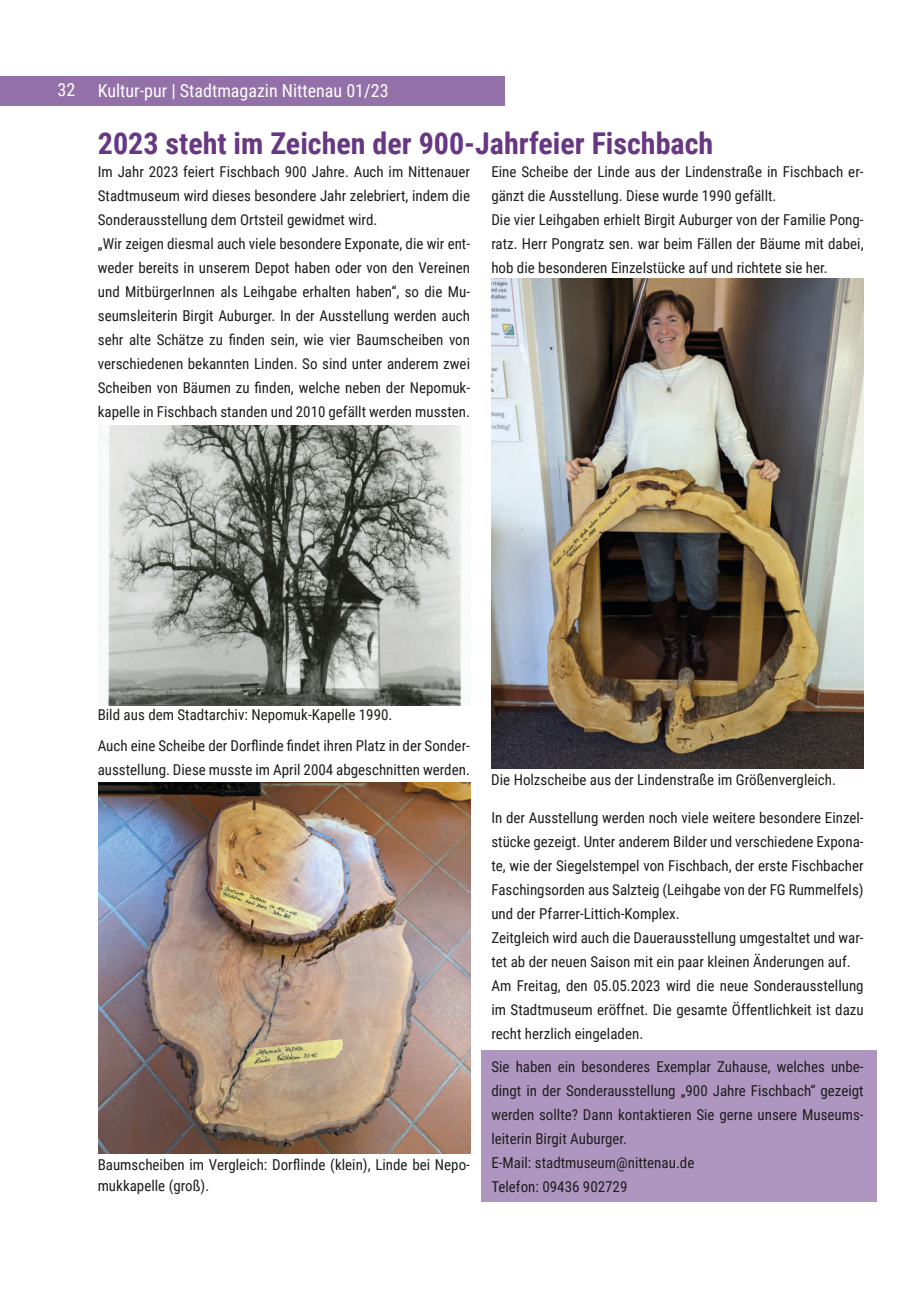
<style>
.page{position:relative;width:919px;height:1289px;background:#fff}
.page>*{position:absolute;margin:0;border:0;box-sizing:border-box;transform-origin:0 0}
.t1{font:700 30px "Roboto Condensed";color:#683784}
.t2{font:18px "Roboto Condensed";color:#fff}
.t3{font:15px/24px "Roboto Condensed";color:#1d1d1b}
</style>
<div class="page">
<div style="left:0;top:76px;width:505px;height:30px;background:#9370a8"></div>
<img style="left:98px;top:782px;width:372px;height:371px">
<img style="left:491px;top:279px;width:372px;height:489px">
<img style="left:99px;top:425px;width:364px;height:280px">
<div style="left:480px;top:1050px;width:396px;height:151px;background:#af96c1"></div>
<p class="t2" style="left:57px;top:81px;width:19px">32</p>
<p class="t2" style="left:98px;top:82px;width:292px">Kultur-pur | Stadtmagazin Nittenau 01/23</p>
<h1 class="t1" style="left:98px;top:122px;width:617px">2023 steht im Zeichen der 900-Jahrfeier Fischbach</h1>
<p class="t3" style="left:98px;top:160px;width:374px">Im Jahr 2023 feiert Fischbach 900 Jahre. Auch im Nittenauer Stadtmuseum wird dieses besondere Jahr zelebriert, indem die Sonderausstellung dem Ortsteil gewidmet wird.<br>„Wir zeigen diesmal auch viele besondere Exponate, die wir ent&shy;weder bereits in unserem Depot haben oder von den Vereinen und MitbürgerInnen als Leihgabe erhalten haben“, so die Mu&shy;seumsleiterin Birgit Auburger. In der Ausstellung werden auch sehr alte Schätze zu finden sein, wie vier Baumscheiben von verschiedenen bekannten Linden. So sind unter anderem zwei Scheiben von Bäumen zu finden, welche neben der Nepomuk&shy;kapelle in Fischbach standen und 2010 gefällt werden mussten.</p>
<p class="t3" style="left:491px;top:160px;width:374px">Eine Scheibe der Linde aus der Lindenstraße in Fischbach er&shy;gänzt die Ausstellung. Diese wurde 1990 gefällt.<br>Die vier Leihgaben erhielt Birgit Auburger von der Familie Pong&shy;ratz. Herr Pongratz sen. war beim Fällen der Bäume mit dabei, hob die besonderen Einzelstücke auf und richtete sie her.</p>
<p class="t3" style="left:98px;top:703px;width:296px">Bild aus dem Stadtarchiv: Nepomuk-Kapelle 1990.</p>
<p class="t3" style="left:98px;top:733px;width:374px">Auch eine Scheibe der Dorflinde findet ihren Platz in der Sonder&shy;ausstellung. Diese musste im April 2004 abgeschnitten werden.</p>
<p class="t3" style="left:98px;top:1153px;width:374px;line-height:21px">Baumscheiben im Vergleich: Dorflinde (klein), Linde bei Nepo&shy;mukkapelle (groß).</p>
<p class="t3" style="left:491px;top:768px;width:346px">Die Holzscheibe aus der Lindenstraße im Größenvergleich.</p>
<p class="t3" style="left:491px;top:806px;width:374px">In der Ausstellung werden noch viele weitere besondere Einzel&shy;stücke gezeigt. Unter anderem Bilder und verschiedene Expona&shy;te, wie der Siegelstempel von Fischbach, der erste Fischbacher Faschingsorden aus Salzteig (Leihgabe von der FG Rummelfels) und der Pfarrer-Littich-Komplex.<br>Zeitgleich wird auch die Dauerausstellung umgestaltet und war&shy;tet ab der neuen Saison mit ein paar kleinen Änderungen auf.<br>Am Freitag, den 05.05.2023 wird die neue Sonderausstellung im Stadtmuseum eröffnet. Die gesamte Öffentlichkeit ist dazu recht herzlich eingeladen.</p>
<p class="t3" style="left:491px;top:1055px;width:374px">Sie haben ein besonderes Exemplar Zuhause, welches unbe&shy;dingt in der Sonderausstellung „900 Jahre Fischbach“ gezeigt werden sollte? Dann kontaktieren Sie gerne unsere Museums&shy;leiterin Birgit Auburger.<br>E-Mail: stadtmuseum@nittenau.de<br>Telefon: 09436 902729</p>
</div>
